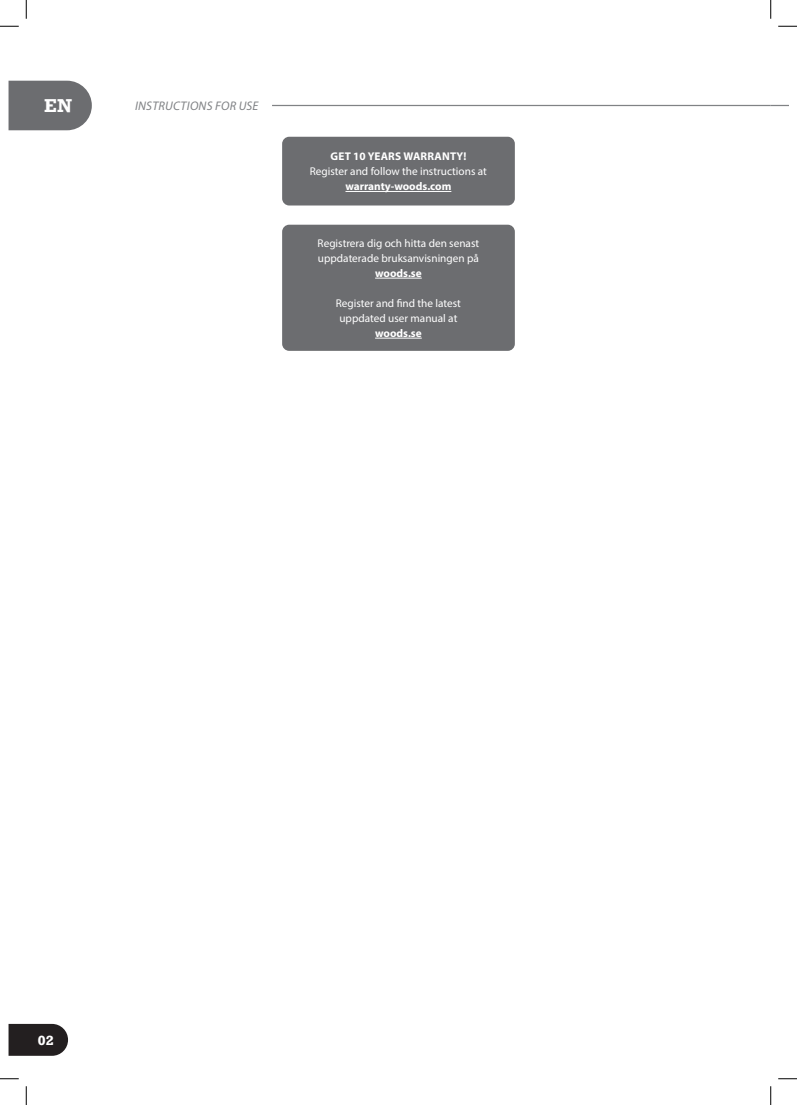
<style>
.page{position:relative;width:797px;height:1105px;background:#fff}
.page>*{position:absolute;margin:0;border:0;box-sizing:border-box;transform-origin:0 0}
.t1{font:700 17.5px "Rockwell";color:#fff}
.t2{font:italic 12.5px "Myriad Pro";letter-spacing:.02em;color:#808285}
.t3{font:700 12.5px "Rockwell";color:#fff}
.t4{font:11.25px/15px "Myriad Pro";color:#fff}
.t5{font:700 11.25px "Myriad Pro";color:#fff}
.t6{font:700 11.25px "Myriad Pro";letter-spacing:.02em;color:#fff}
</style>
<div class="page">
<svg style="left:9px;top:81px;width:83px;height:49px"></svg>
<svg style="left:9px;top:1024px;width:59px;height:32px"></svg>
<hr style="left:272px;top:105px;width:498px;height:1px;background:#808285">
<svg style="left:770px;top:105px;width:18px;height:1px"></svg>
<div style="left:282px;top:137px;width:233px;height:68px;background:#6c6d70;border-radius:7px"></div>
<hr style="left:345px;top:191px;width:106px;height:1px;background:#fff">
<div style="left:282px;top:225px;width:233px;height:126px;background:#6c6d70;border-radius:7px"></div>
<hr style="left:375px;top:278px;width:47px;height:1px;background:#fff">
<hr style="left:375px;top:338px;width:47px;height:1px;background:#fff">
<svg style="left:0;top:25px;width:19px;height:2px"></svg>
<svg style="left:778px;top:25px;width:19px;height:2px"></svg>
<svg style="left:0;top:1078px;width:19px;height:1px"></svg>
<svg style="left:778px;top:1078px;width:19px;height:1px"></svg>
<svg style="left:25px;top:0;width:2px;height:19px"></svg>
<svg style="left:25px;top:1086px;width:2px;height:19px"></svg>
<svg style="left:770px;top:0;width:1px;height:19px"></svg>
<svg style="left:770px;top:1086px;width:1px;height:19px"></svg>
<h1 class="t1" style="left:44px;top:94px;width:30px">EN</h1>
<p class="t2" style="left:135px;top:98px;width:125px">INSTRUCTIONS FOR USE</p>
<p class="t6" style="left:330px;top:149px;width:137px">GET 10 YEARS WARRANTY!</p>
<p class="t4" style="left:310px;top:164px;width:179px">Register and follow the instructions at</p>
<p class="t5" style="left:345px;top:179px;width:107px">warranty-woods.com</p>
<p class="t4" style="left:317px;top:236px;width:163px">Registrera dig och hitta den senast uppdaterade bruksanvisningen på</p>
<p class="t5" style="left:375px;top:266px;width:48px">woods.se</p>
<p class="t4" style="left:336px;top:296px;width:127px;text-align:center">Register and find the latest uppdated user manual at</p>
<p class="t5" style="left:375px;top:326px;width:48px">woods.se</p>
<p class="t3" style="left:38px;top:1032px;width:18px">02</p>
</div>
